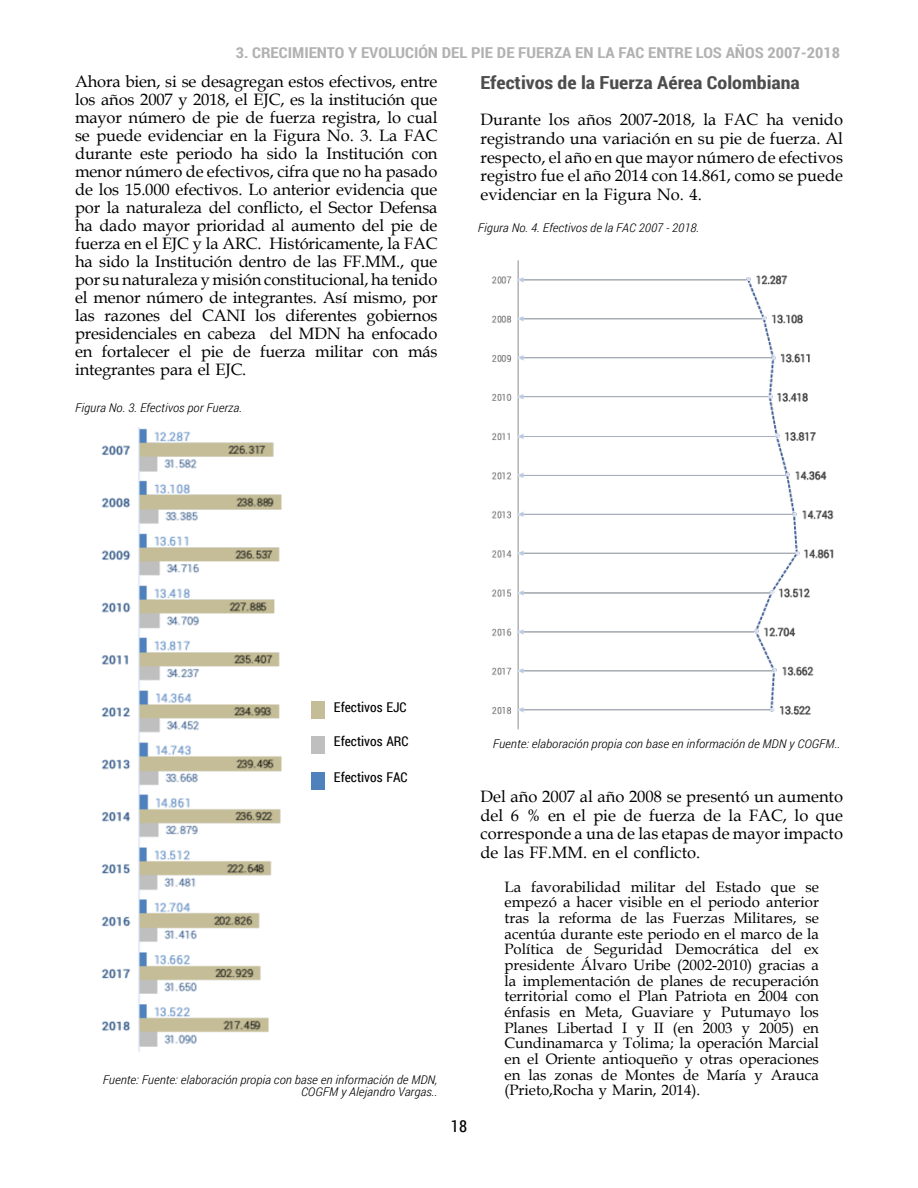
<style>
.page{position:relative;width:918px;height:1188px;background:#fff}
.page>*{position:absolute;margin:0;border:0;box-sizing:border-box;transform-origin:0 0}
.t1{font:700 18px "Roboto Condensed";color:#4d4d4d;scale:1.12 1}
.t2{font:16.5px/18px "Book Antiqua";color:#000;text-align:justify}
.t3{font:16.5px "Roboto Condensed";color:#000}
.t4{font:15px/15.6px "Book Antiqua";color:#000;text-align:justify}
.t5{font:700 15px "Roboto Condensed";color:rgb(107 107 107/.53);scale:1.12 1}
.t6{font:13.5px "Roboto Condensed";color:#000}
.t7{font:italic 300 12px/12px "Roboto Condensed";color:#000;text-align:right;scale:1.12 1}
</style>
<div class="page">
<img style="left:102px;top:427px;width:179px;height:625px">
<div style="left:311px;top:701px;width:14px;height:18px;background:#c4bd97"></div>
<div style="left:311px;top:772px;width:14px;height:18px;background:#4f81bd"></div>
<div style="left:311px;top:736px;width:14px;height:18px;background:#bfbfbf"></div>
<img style="left:491px;top:261px;width:343px;height:469px">
<p class="t5" style="left:236px;top:42px;width:541px">3. CRECIMIENTO Y EVOLUCIÓN DEL PIE DE FUERZA EN LA FAC ENTRE LOS AÑOS 2007-2018</p>
<p class="t2" style="left:75px;top:74px;width:364px">Ahora bien, si se desagregan estos efectivos, entre los años 2007 y 2018, el EJC, es la institución que mayor número de pie de fuerza registra, lo cual se puede evidenciar en la Figura No. 3. La FAC durante este periodo ha sido la Institución con menor número de efectivos, cifra que no ha pasado de los 15.000 efectivos. Lo anterior evidencia que por la naturaleza del conflicto, el Sector Defensa ha dado mayor prioridad al aumento del pie de fuerza en el EJC y la ARC. Históricamente, la FAC ha sido la Institución dentro de las FF.MM., que por su naturaleza y misión constitucional, ha tenido el menor número de integrantes. Así mismo, por las razones del CANI los diferentes gobiernos presidenciales en cabeza del MDN ha enfocado en fortalecer el pie de fuerza militar con más integrantes para el EJC.</p>
<p class="t1" style="left:481px;top:70px;width:287px">Efectivos de la Fuerza Aérea Colombiana</p>
<p class="t2" style="left:481px;top:112px;width:364px;line-height:18.6px">Durante los años 2007-2018, la FAC ha venido registrando una variación en su pie de fuerza. Al respecto, el año en que mayor número de efectivos registro fue el año 2014 con 14.861, como se puede evidenciar en la Figura No. 4.</p>
<p class="t7" style="left:478px;top:222px;width:199px">Figura No. 4. Efectivos de la FAC 2007 - 2018.</p>
<p class="t7" style="left:75px;top:401px;width:151px">Figura No. 3. Efectivos por Fuerza.</p>
<p class="t6" style="left:334px;top:697px;width:74px">Efectivos EJC</p>
<p class="t6" style="left:334px;top:732px;width:76px">Efectivos ARC</p>
<p class="t6" style="left:334px;top:768px;width:75px">Efectivos FAC</p>
<p class="t7" style="left:103px;top:1073px;width:300px">Fuente: Fuente: elaboración propia con base en información de MDN,<br>COGFM y Alejandro Vargas..</p>
<p class="t7" style="left:493px;top:738px;width:312px">Fuente: elaboración propia con base en información de MDN y COGFM..</p>
<p class="t3" style="left:451px;top:1114px;width:18px">18</p>
<p class="t2" style="left:481px;top:789px;width:364px;line-height:18.6px">Del año 2007 al año 2008 se presentó un aumento del 6 % en el pie de fuerza de la FAC, lo que corresponde a una de las etapas de mayor impacto de las FF.MM. en el conflicto.</p>
<p class="t4" style="left:505px;top:881px;width:316px">La favorabilidad militar del Estado que se empezó a hacer visible en el periodo anterior tras la reforma de las Fuerzas Militares, se acentúa durante este periodo en el marco de la Política de Seguridad Democrática del ex presidente Álvaro Uribe (2002-2010) gracias a la implementación de planes de recuperación territorial como el Plan Patriota en 2004 con énfasis en Meta, Guaviare y Putumayo los Planes Libertad I y II (en 2003 y 2005) en Cundinamarca y Tolima; la operación Marcial en el Oriente antioqueño y otras operaciones en las zonas de Montes de María y Arauca (Prieto,Rocha y Marin, 2014).</p>
</div>
